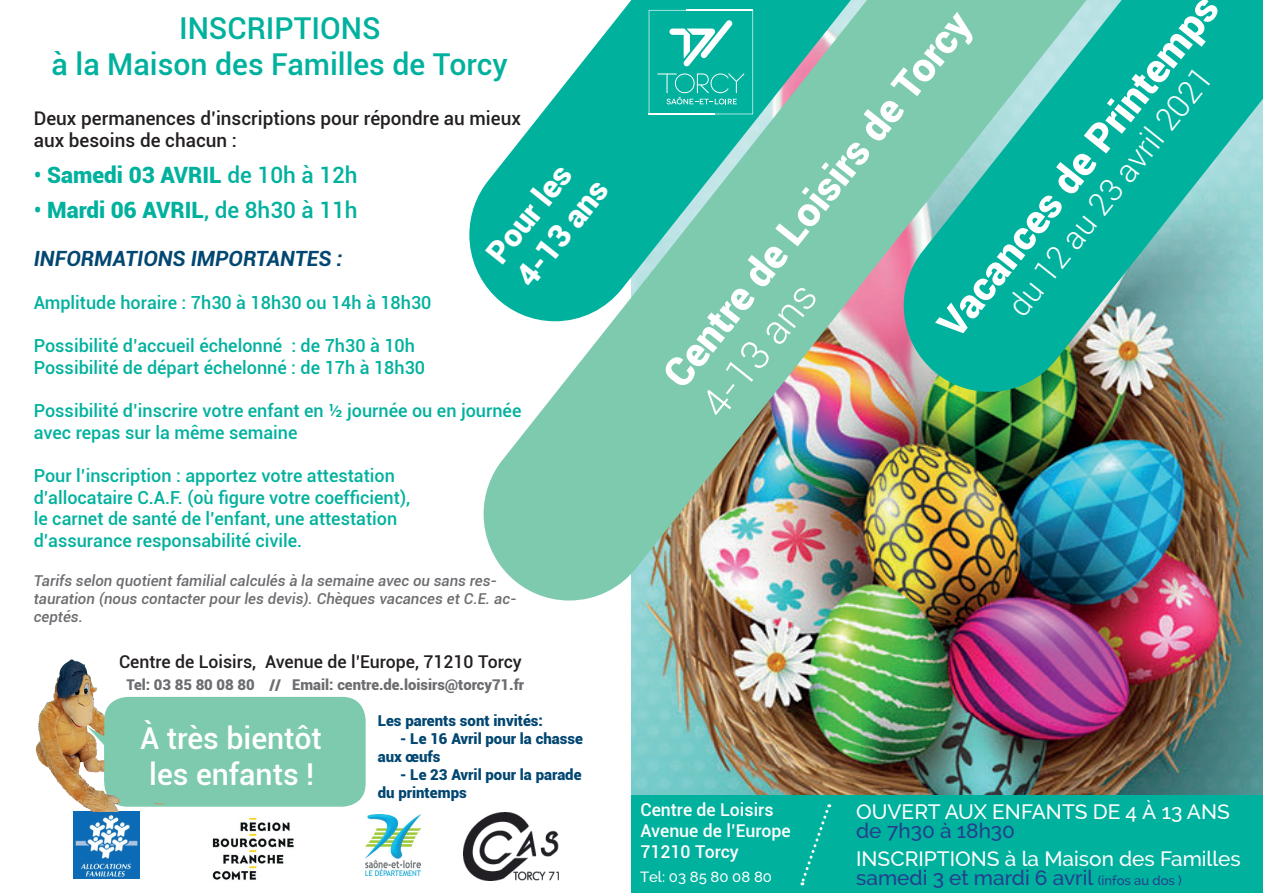
<style>
.page{position:relative;width:1263px;height:893px;background:#fff}
.page>*{position:absolute;margin:0;border:0;box-sizing:border-box;transform-origin:0 0}
.t1{font:900 40.2px "Roboto";color:#fff}
.t2{font:300 40.2px "Roboto";color:#fff}
.t3{font:300 31.8px "Roboto";color:#fff}
.t4{font:900 31.5px/37.8px "Roboto";color:#fff}
.t5{font:500 30.15px/36.2px "Roboto";color:#00b19e;text-align:center}
.t6{font:500 30.15px/36.2px "Roboto";color:#fff;text-align:center}
.t7{font:500 22.5px "Roboto";color:#00b19e}
.t8{font:900 22.5px "Roboto";color:#00b19e}
.t9{font:italic 700 21px "Roboto";color:#024771}
.t10{font:500 20.85px/19px "Raleway";color:#fff}
.t11{font:500 20.85px "Raleway";color:#253f8e}
.t12{font:500 18.9px/22.6px "Roboto";color:#231f20}
.t13{font:500 18px/21.6px "Roboto";color:#00b19e}
.t14{font:500 17.7px "Roboto";color:#231f20}
.t15{font:500 17.7px/21.1px "Roboto";color:#fff}
.t16{font:italic 500 15px/18px "Roboto";color:#6c6d70}
.t17{font:900 15px/18px "Roboto";color:#024771}
.t18{font:900 14.85px "Roboto";color:#6c6d70}
.t19{font:500 14.85px "Raleway";color:#fff}
.s1{font-weight:500}
.s2{font-weight:900}
.s3{color:#253f8e}
.s4{font-size:13.05px;color:#253f8e}
</style>
<div class="page">
<img style="left:631px;top:600px;width:632px;height:195px">
<img style="left:484px;top:0;width:779px;height:600px">
<div style="left:631px;top:795px;width:632px;height:98px;background:#00b19e"></div>
<img style="left:366px;top:814px;width:54px;height:61px">
<img style="left:212px;top:817px;width:82px;height:63px">
<img style="left:73px;top:811px;width:67px;height:67px">
<svg style="left:800px;top:804px;width:31px;height:81px"></svg>
<img style="left:463px;top:813px;width:96px;height:67px">
<svg style="left:649px;top:10px;width:104px;height:104px;background:#2ba"></svg>
<hr style="left:649px;top:113px;width:66px;height:2px;background:#fff">
<hr style="left:687px;top:10px;width:66px;height:1px;background:#fff">
<div style="left:104px;top:697px;width:262px;height:110px;background:#7dcaae;border-radius:23px"></div>
<img style="left:35px;top:659px;width:133px;height:152px">
<svg style="left:88px;top:727px;width:16px;height:36px"></svg>
<div style="left:134px;top:767px;width:118px;height:36px;background:#7dcaae"></div>
<div style="left:104px;top:715px;width:255px;height:71px;background:#7dcaae;border-radius:6px"></div>
<h3 class="t5" style="left:52px;top:9px;width:458px">INSCRIPTIONS<br>à la Maison des Familles de Torcy</h3>
<p class="t12" style="left:34px;top:106px;width:489px">Deux permanences d’inscriptions pour répondre au mieux aux besoins de chacun :</p>
<p class="t8" style="left:34px;top:159px;width:325px"><span class="s1">•</span> Samedi 03 AVRIL <span class="s1">de 10h à 12h</span></p>
<p class="t7" style="left:34px;top:194px;width:325px">• <span class="s2">Mardi 06 AVRIL</span>, de 8h30 à 11h</p>
<p class="t9" style="left:34px;top:244px;width:310px">INFORMATIONS IMPORTANTES :</p>
<p class="t13" style="left:34px;top:291px;width:399px">Amplitude horaire : 7h30 à 18h30 ou 14h à 18h30</p>
<p class="t13" style="left:34px;top:335px;width:393px">Possibilité d’accueil échelonné : de 7h30 à 10h<br>Possibilité de départ échelonné : de 17h à 18h30</p>
<p class="t13" style="left:34px;top:399px;width:489px">Possibilité d’inscrire votre enfant en ½ journée ou en journée avec repas sur la même semaine</p>
<p class="t13" style="left:34px;top:464px;width:378px">Pour l’inscription : apportez votre attestation d’allocataire C.A.F. (où figure votre coefficient), le carnet de santé de l’enfant, une attestation d’assurance responsabilité civile.</p>
<p class="t16" style="left:34px;top:572px;width:484px">Tarifs selon quotient familial calculés à la semaine avec ou sans res&shy;tauration (nous contacter pour les devis). Chèques vacances et C.E. ac&shy;ceptés.</p>
<p class="t14" style="left:119px;top:649px;width:404px">Centre de Loisirs, Avenue de l’Europe, 71210 Torcy</p>
<p class="t18" style="left:126px;top:674px;width:399px">Tel: 03 85 80 08 80 // Email: centre.de.loisirs@torcy71.fr</p>
<h3 class="t6" style="left:140px;top:719px;width:183px">À très bientôt les enfants !</h3>
<h3 class="t4" style="left:477px;top:247px;width:128px;rotate:-52deg">Pour les<br>4-13 ans</h3>
<p class="t17" style="left:378px;top:711px;width:167px">Les parents sont invités:</p>
<p class="t17" style="left:378px;top:729px;width:207px;text-indent:22px">- Le 16 Avril pour la chasse aux œufs</p>
<p class="t17" style="left:378px;top:765px;width:205px;text-indent:22px">- Le 23 Avril pour la parade du printemps</p>
<h1 class="t1" style="left:923px;top:312px;width:425px;rotate:-51deg">Vacances de Printemps</h1>
<h1 class="t1" style="left:648px;top:362px;width:469px;rotate:-51deg">Centre de Loisirs de Torcy</h1>
<h2 class="t3" style="left:998px;top:299px;width:309px;rotate:-52deg">du 12 au 23 avril 2021</h2>
<h1 class="t2" style="left:687px;top:394px;width:160px;rotate:-51deg">4-13 ans</h1>
<p class="t15" style="left:640px;top:798px;width:152px">Centre de Loisirs<br>Avenue de l’Europe<br>71210 Torcy</p>
<p class="t19" style="left:640px;top:868px;width:134px">Tel: 03 85 80 08 80</p>
<p class="t10" style="left:856px;top:802px;width:375px">OUVERT AUX ENFANTS DE 4 À 13 ANS</p>
<p class="t11" style="left:856px;top:819px;width:160px">de 7h30 à 18h30</p>
<p class="t10" style="left:856px;top:849px;width:386px">INSCRIPTIONS à la Maison des Familles <span class="s3">samedi 3 et mardi 6 avril</span> <span class="s4">(infos au dos )</span></p>
</div>
